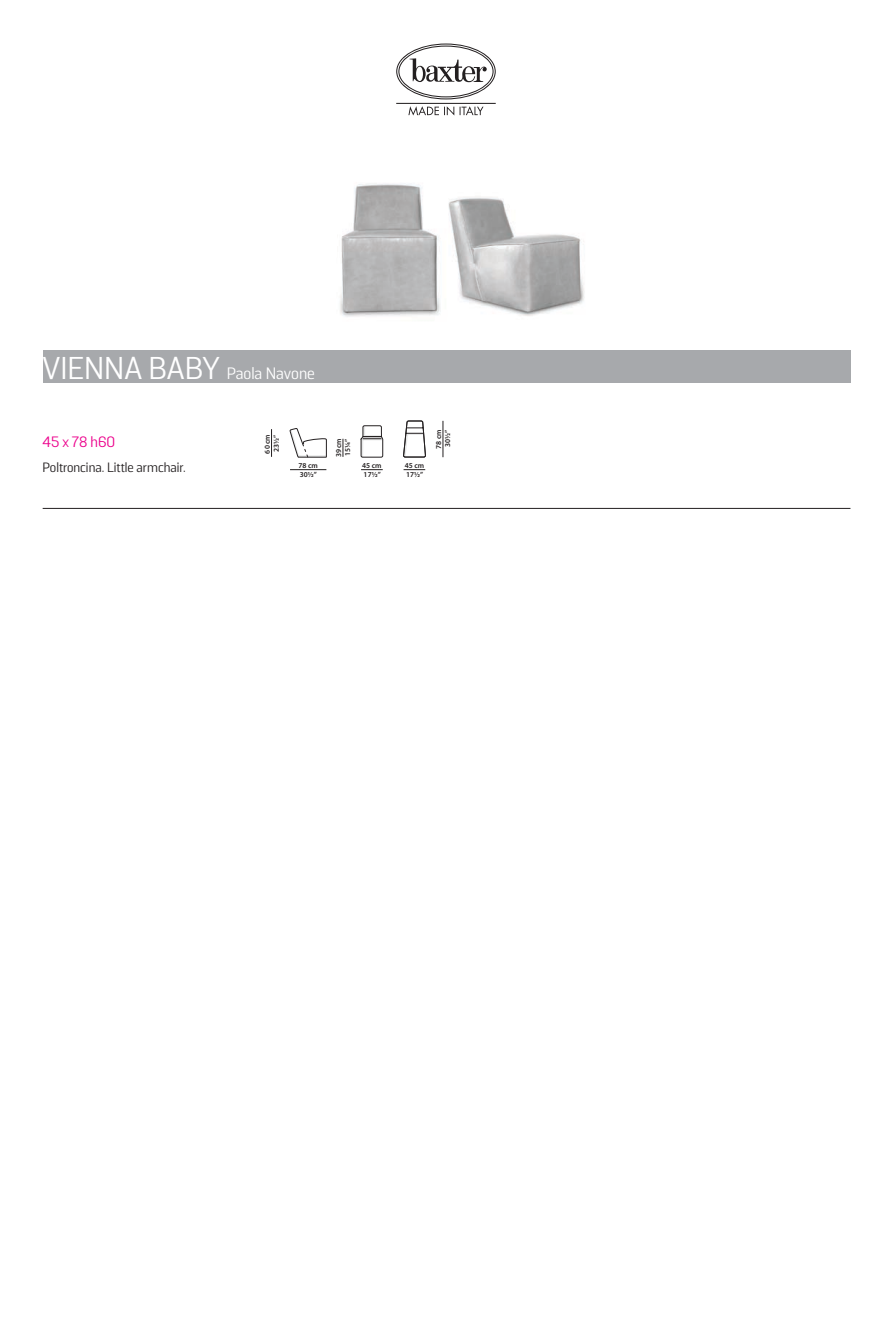
<style>
.page{position:relative;width:893px;height:1340px;background:#fff}
.page>*{position:absolute;margin:0;border:0;box-sizing:border-box;transform-origin:0 0}
.t1{font:16.5px "Solido";color:#fff}
.t2{font:15px "Solido";color:#ec008c}
.t3{font:13.5px "Solido";color:#231f20}
.t4{font:600 7.5px/9px "Myriad Pro";color:#231f20}
.s1{font-size:31.5px}
</style>
<div class="page">
<hr style="left:43px;top:508px;width:807px;height:1px;background:#231f20">
<img style="left:448px;top:197px;width:137px;height:119px">
<img style="left:340px;top:183px;width:100px;height:134px">
<svg style="left:403px;top:421px;width:23px;height:36px"></svg>
<svg style="left:361px;top:425px;width:22px;height:32px"></svg>
<svg style="left:290px;top:428px;width:37px;height:30px"></svg>
<svg style="left:271px;top:429px;width:1px;height:28px"></svg>
<hr style="left:290px;top:469px;width:36px;height:1px;background:#231f20">
<svg style="left:343px;top:439px;width:1px;height:18px"></svg>
<svg style="left:361px;top:469px;width:22px;height:1px"></svg>
<svg style="left:404px;top:469px;width:21px;height:1px"></svg>
<hr style="left:443px;top:421px;width:1px;height:36px;background:#231f20">
<div style="left:43px;top:350px;width:807px;height:33px;background:#a7a9ac"></div>
<svg style="left:396px;top:44px;width:100px;height:71px"></svg>
<h1 class="t1" style="left:43px;top:364px;width:274px"><span class="s1">VIENNA BABY</span> Paola Navone</h1>
<h2 class="t2" style="left:43px;top:433px;width:74px">45 x 78 h60</h2>
<h3 class="t3" style="left:43px;top:459px;width:145px">Poltroncina. Little armchair.</h3>
<p class="t4" style="left:263px;top:453px;width:21px;rotate:-90deg">60 cm<br>23½”</p>
<p class="t4" style="left:299px;top:460px;width:21px">78 cm<br>30½”</p>
<p class="t4" style="left:334px;top:457px;width:21px;rotate:-90deg">39 cm<br>15¼”</p>
<p class="t4" style="left:362px;top:460px;width:21px">45 cm<br>17½”</p>
<p class="t4" style="left:405px;top:460px;width:21px">45 cm<br>17½”</p>
<p class="t4" style="left:434px;top:448px;width:21px;rotate:-90deg">78 cm<br>30½”</p>
</div>
